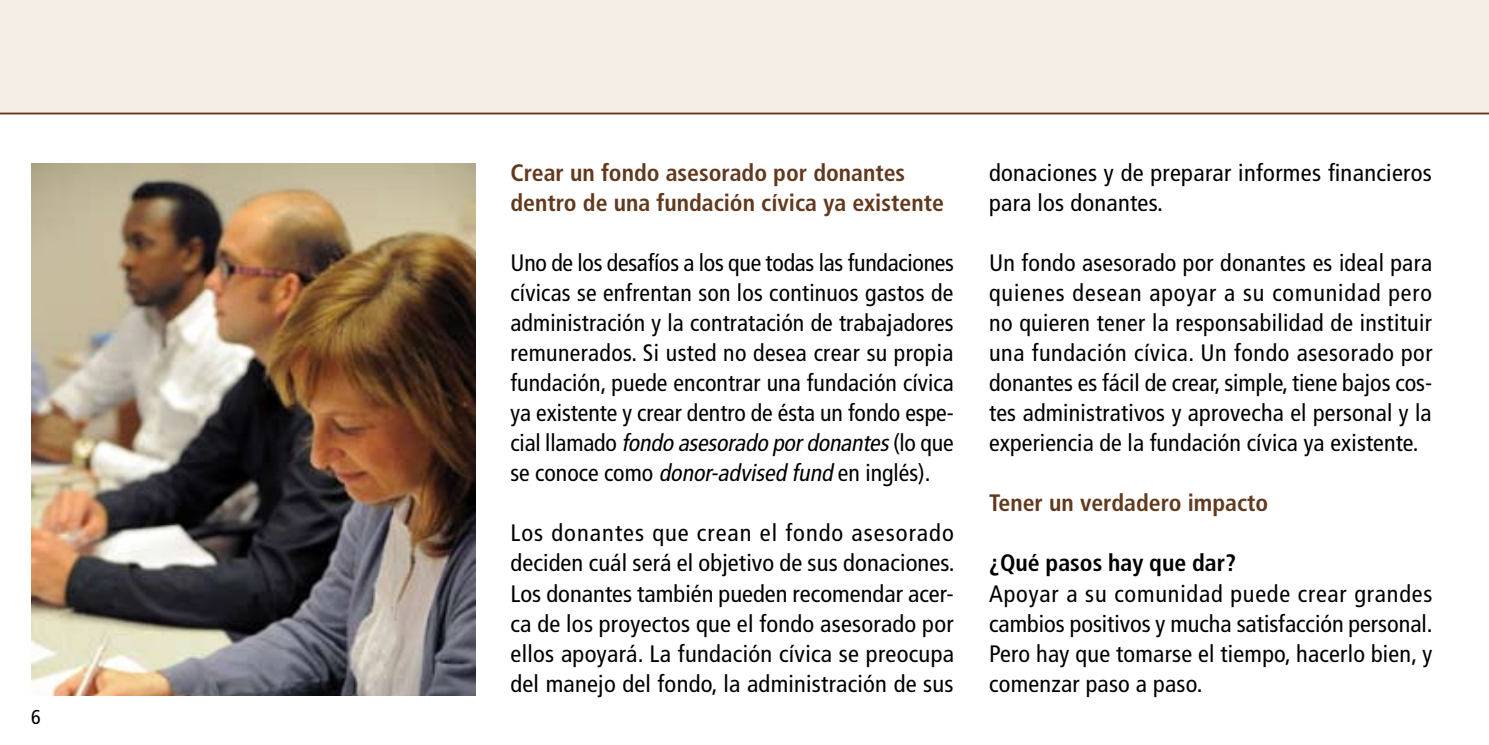
<style>
.page{position:relative;width:1489px;height:745px;background:#fff}
.page>*{position:absolute;margin:0;border:0;box-sizing:border-box;transform-origin:0 0}
.t1{font:condensed 23.75px/30px "Frutiger";letter-spacing:.01em;color:#000;text-align:justify}
.t2{font:700 condensed 23.75px/30px "Frutiger";color:#63391e}
.t3{font:700 condensed 23.75px "Frutiger";color:#000}
.t4{font:condensed 20px "Frutiger";color:#000}
.s1{font-style:italic}
</style>
<div class="page">
<div style="left:0;top:0;width:1488px;height:113px;background:#f4eee6"></div>
<hr style="left:0;top:112px;width:1488px;height:2px;background:#63391e">
<img style="left:32px;top:163px;width:443px;height:531px">
<p class="t4" style="left:31px;top:704px;width:11px">6</p>
<p class="t2" style="left:510px;top:158px;width:435px">Crear un fondo asesorado por donantes dentro de una fundación cívica ya existente</p>
<p class="t1" style="left:510px;top:248px;width:445px">Uno de los desafíos a los que todas las fundaciones cívicas se enfrentan son los continuos gastos de administración y la contratación de trabajadores remunerados. Si usted no desea crear su propia fundación, puede encontrar una fundación cívica ya existente y crear dentro de ésta un fondo espe&shy;c i a l l l a m a d o <span class="s1">fondo asesorado pordonantes</span>( l o q u e se conoce como <span class="s1">donor-advised fund</span> en inglés).</p>
<p class="t1" style="left:510px;top:518px;width:445px">Los donantes que crean el fondo asesorado deciden cuál será el objetivo de sus donaciones.<br>Los donantes también pueden recomendar acer&shy;ca de los proyectos que el fondo asesorado por ellos apoyará. La fundación cívica se preocupa del manejo del fondo, la administración de sus</p>
<p class="t1" style="left:989px;top:158px;width:444px">donaciones y de preparar informes financieros para los donantes.</p>
<p class="t1" style="left:989px;top:248px;width:445px">Un fondo asesorado por donantes es ideal para quienes desean apoyar a su comunidad pero no quieren tener la responsabilidad de instituir una fundación cívica. Un fondo asesorado por donantes es fácil de crear, simple, tiene bajos cos&shy;tes administrativos y aprovecha el personal y la experiencia de la fundación cívica ya existente.</p>
<p class="t2" style="left:989px;top:488px;width:281px">Tener un verdadero impacto</p>
<p class="t3" style="left:989px;top:548px;width:248px">¿Qué pasos hay que dar?</p>
<p class="t1" style="left:989px;top:578px;width:445px">Apoyar a su comunidad puede crear grandes cambios positivos y mucha satisfacción personal.<br>Pero hay que tomarse el tiempo, hacerlo bien, y comenzar paso a paso.</p>
</div>
